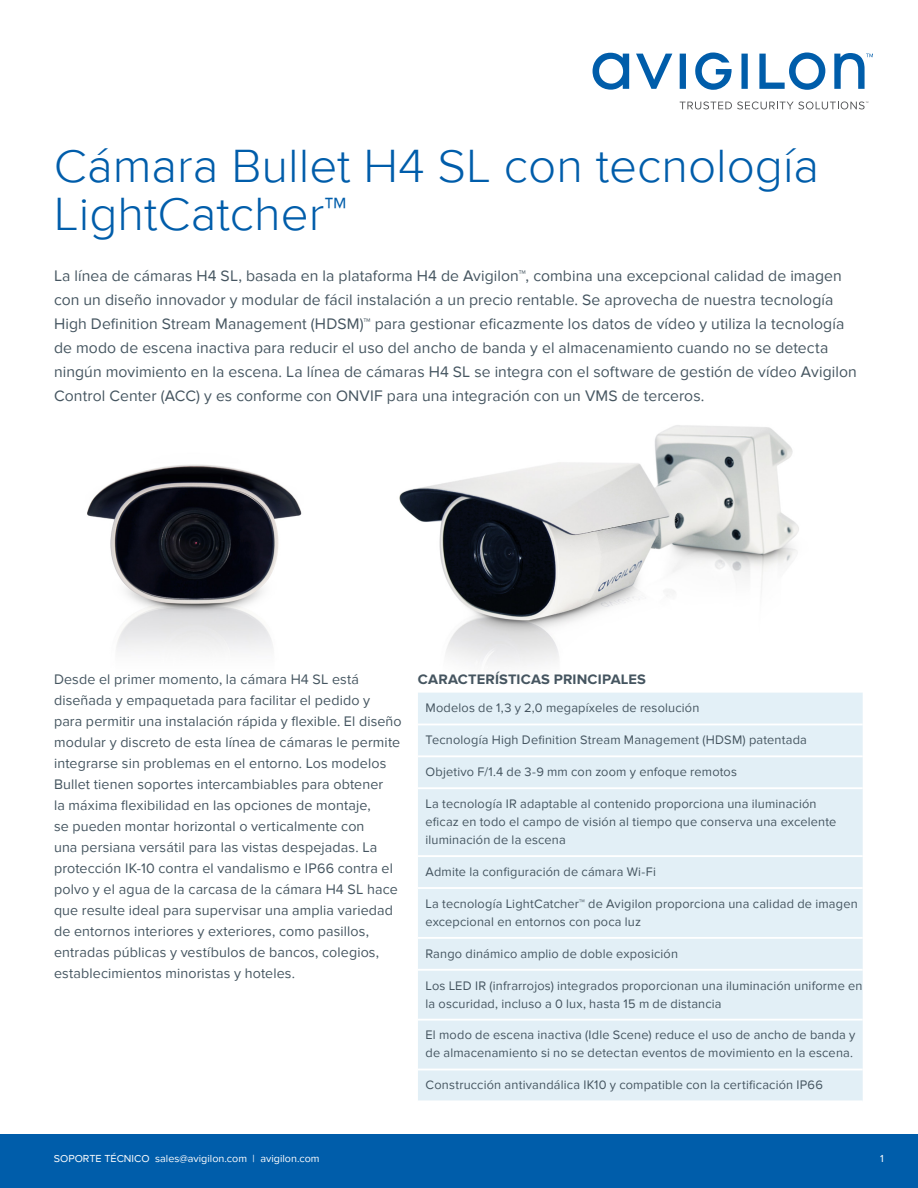
<style>
.page{position:relative;width:918px;height:1188px;background:#fff}
.page>*{position:absolute;margin:0;border:0;box-sizing:border-box;transform-origin:0 0}
.t1{font:300 48px/48px "Proxima Nova";color:#005daa}
.t2{font:15.75px/24px "Proxima Nova";letter-spacing:.005em;color:#455560}
.t3{font:14.25px/21px "Proxima Nova";letter-spacing:.01em;color:#455560}
.t4{font:700 14.25px "Proxima Nova";letter-spacing:.01em;color:#455560}
.t5{font:12.75px/18px "Proxima Nova";letter-spacing:.015em;color:#455560}
.t6{font:10.5px "Proxima Nova";color:#fff}
</style>
<div class="page">
<div style="left:0;top:1134px;width:918px;height:54px;background:#005daa"></div>
<svg style="left:593px;top:52px;width:280px;height:38px"></svg>
<svg style="left:680px;top:101px;width:188px;height:8px"></svg>
<img style="left:399px;top:425px;width:400px;height:240px">
<img style="left:87px;top:464px;width:215px;height:187px">
<div style="left:418px;top:693px;width:445px;height:62px;background:#e3f0f7"></div>
<div style="left:418px;top:757px;width:445px;height:343px;background:#e2eff6"></div>
<hr style="left:418px;top:724px;width:445px;height:1px;background:#fff">
<hr style="left:418px;top:787px;width:445px;height:2px;background:#fff">
<hr style="left:418px;top:855px;width:445px;height:2px;background:#fff">
<hr style="left:418px;top:887px;width:445px;height:2px;background:#fff">
<hr style="left:418px;top:937px;width:445px;height:2px;background:#fff">
<hr style="left:418px;top:969px;width:445px;height:2px;background:#fff">
<hr style="left:418px;top:1019px;width:445px;height:2px;background:#fff">
<hr style="left:418px;top:1069px;width:445px;height:1px;background:#fff">
<h1 class="t1" style="left:54px;top:142px;width:767px">Cámara Bullet H4 SL con tecnología<br>LightCatcher™</h1>
<p class="t2" style="left:54px;top:264px;width:804px">La línea de cámaras H4 SL, basada en la plataforma H4 de Avigilon™, combina una excepcional calidad de imagen con un diseño innovador y modular de fácil instalación a un precio rentable. Se aprovecha de nuestra tecnología High Definition Stream Management (HDSM)™ para gestionar eficazmente los datos de vídeo y utiliza la tecnología de modo de escena inactiva para reducir el uso del ancho de banda y el almacenamiento cuando no se detecta ningún movimiento en la escena. La línea de cámaras H4 SL se integra con el software de gestión de vídeo Avigilon Control Center (ACC) y es conforme con ONVIF para una integración con un VMS de terceros.</p>
<p class="t3" style="left:54px;top:669px;width:349px">Desde el primer momento, la cámara H4 SL está diseñada y empaquetada para facilitar el pedido y para permitir una instalación rápida y flexible. El diseño modular y discreto de esta línea de cámaras le permite integrarse sin problemas en el entorno. Los modelos Bullet tienen soportes intercambiables para obtener<br>la máxima flexibilidad en las opciones de montaje,<br>se pueden montar horizontal o verticalmente con<br>una persiana versátil para las vistas despejadas. La protección IK-10 contra el vandalismo e IP66 contra el polvo y el agua de la carcasa de la cámara H4 SL hace que resulte ideal para supervisar una amplia variedad de entornos interiores y exteriores, como pasillos, entradas públicas y vestíbulos de bancos, colegios, establecimientos minoristas y hoteles.</p>
<p class="t4" style="left:418px;top:671px;width:230px">CARACTERÍSTICAS PRINCIPALES</p>
<p class="t5" style="left:426px;top:699px;width:275px">Modelos de 1,3 y 2,0 megapíxeles de resolución</p>
<p class="t5" style="left:426px;top:731px;width:383px">Tecnología High Definition Stream Management (HDSM) patentada</p>
<p class="t5" style="left:426px;top:763px;width:313px">Objetivo F/1.4 de 3-9 mm con zoom y enfoque remotos</p>
<p class="t5" style="left:426px;top:795px;width:412px">La tecnología IR adaptable al contenido proporciona una iluminación eficaz en todo el campo de visión al tiempo que conserva una excelente iluminación de la escena</p>
<p class="t5" style="left:426px;top:863px;width:232px">Admite la configuración de cámara Wi-Fi</p>
<p class="t5" style="left:426px;top:895px;width:434px">La tecnología LightCatcher™ de Avigilon proporciona una calidad de imagen excepcional en entornos con poca luz</p>
<p class="t5" style="left:426px;top:945px;width:254px">Rango dinámico amplio de doble exposición</p>
<p class="t5" style="left:426px;top:976px;width:439px">Los LED IR (infrarrojos) integrados proporcionan una iluminación uniforme en la oscuridad, incluso a 0 lux, hasta 15 m de distancia</p>
<p class="t5" style="left:426px;top:1026px;width:431px">El modo de escena inactiva (Idle Scene) reduce el uso de ancho de banda y de almacenamiento si no se detectan eventos de movimiento en la escena.</p>
<p class="t5" style="left:426px;top:1076px;width:399px">Construcción antivandálica IK10 y compatible con la certificación IP66</p>
<p class="t6" style="left:54px;top:1153px;width:267px">SOPORTE TÉCNICO sales@avigilon.com | avigilon.com</p>
<p class="t6" style="left:880px;top:1153px;width:5px">1</p>
</div>
